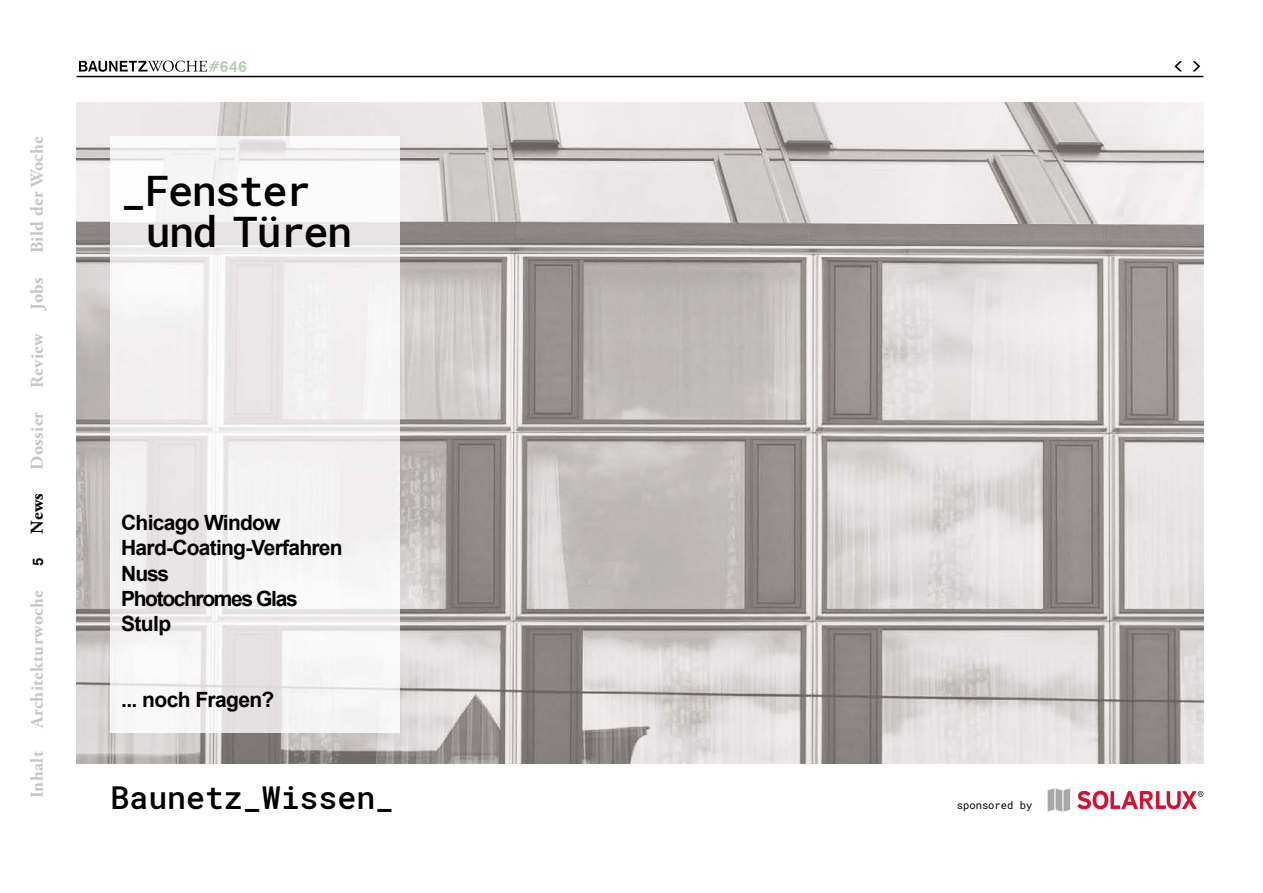
<style>
.page{position:relative;width:1263px;height:893px;background:#fff}
.page>*{position:absolute;margin:0;border:0;box-sizing:border-box;transform-origin:0 0}
.t1{font:500 42px "Roboto Mono";letter-spacing:-.04em;color:#000}
.t2{font:500 31.5px "Roboto Mono";color:#000}
.t3{font:700 21px/25.2px "Arial";letter-spacing:-.035em;color:#000}
.t4{font:700 18px "Adobe Garamond Pro";letter-spacing:.02em;color:#c6c6c6}
.t5{font:700 18px "Adobe Garamond Pro";color:#000}
.t6{font:500 15.75px "Akzidenz Grotesk BQ";color:#adcfb2}
.t7{font:500 15px "Akzidenz Grotesk BQ";color:#000}
.t8{font:10.5px "Roboto Mono";color:#000}
</style>
<div class="page">
<hr style="left:77px;top:76px;width:1126px;height:1px;background:#000">
<svg style="left:1192px;top:61px;width:8px;height:10px"></svg>
<svg style="left:1174px;top:61px;width:8px;height:10px"></svg>
<img style="left:77px;top:102px;width:1126px;height:662px">
<img style="left:111px;top:136px;width:289px;height:597px">
<svg style="left:1047px;top:788px;width:23px;height:24px"></svg>
<svg style="left:1077px;top:791px;width:126px;height:18px"></svg>
<svg style="left:79px;top:61px;width:140px;height:11px"></svg>
<p class="t4" style="left:27px;top:253px;width:119px;rotate:-90deg">Bild der Woche</p>
<p class="t4" style="left:27px;top:310px;width:34px;rotate:-90deg">Jobs</p>
<p class="t4" style="left:27px;top:388px;width:57px;rotate:-90deg">Review</p>
<p class="t4" style="left:27px;top:470px;width:59px;rotate:-90deg">Dossier</p>
<p class="t5" style="left:27px;top:534px;width:42px;rotate:-90deg">News</p>
<p class="t7" style="left:29px;top:566px;width:10px;rotate:-90deg">5</p>
<p class="t4" style="left:27px;top:728px;width:139px;rotate:-90deg">Architekturwoche</p>
<p class="t4" style="left:27px;top:798px;width:49px;rotate:-90deg">Inhalt</p>
<p class="t6" style="left:220px;top:56px;width:29px">646</p>
<h1 class="t1" style="left:121px;top:161px;width:191px">_Fenster</h1>
<h1 class="t1" style="left:146px;top:202px;width:208px">und Türen</h1>
<p class="t3" style="left:121px;top:510px;width:223px">Chicago Window<br>Hard-Coating-Verfahren<br>Nuss<br>Photochromes Glas<br>Stulp</p>
<p class="t3" style="left:121px;top:687px;width:155px">... noch Fragen?</p>
<h2 class="t2" style="left:111px;top:776px;width:285px">Baunetz_Wissen_</h2>
<p class="t8" style="left:957px;top:798px;width:77px">sponsored by</p>
</div>
